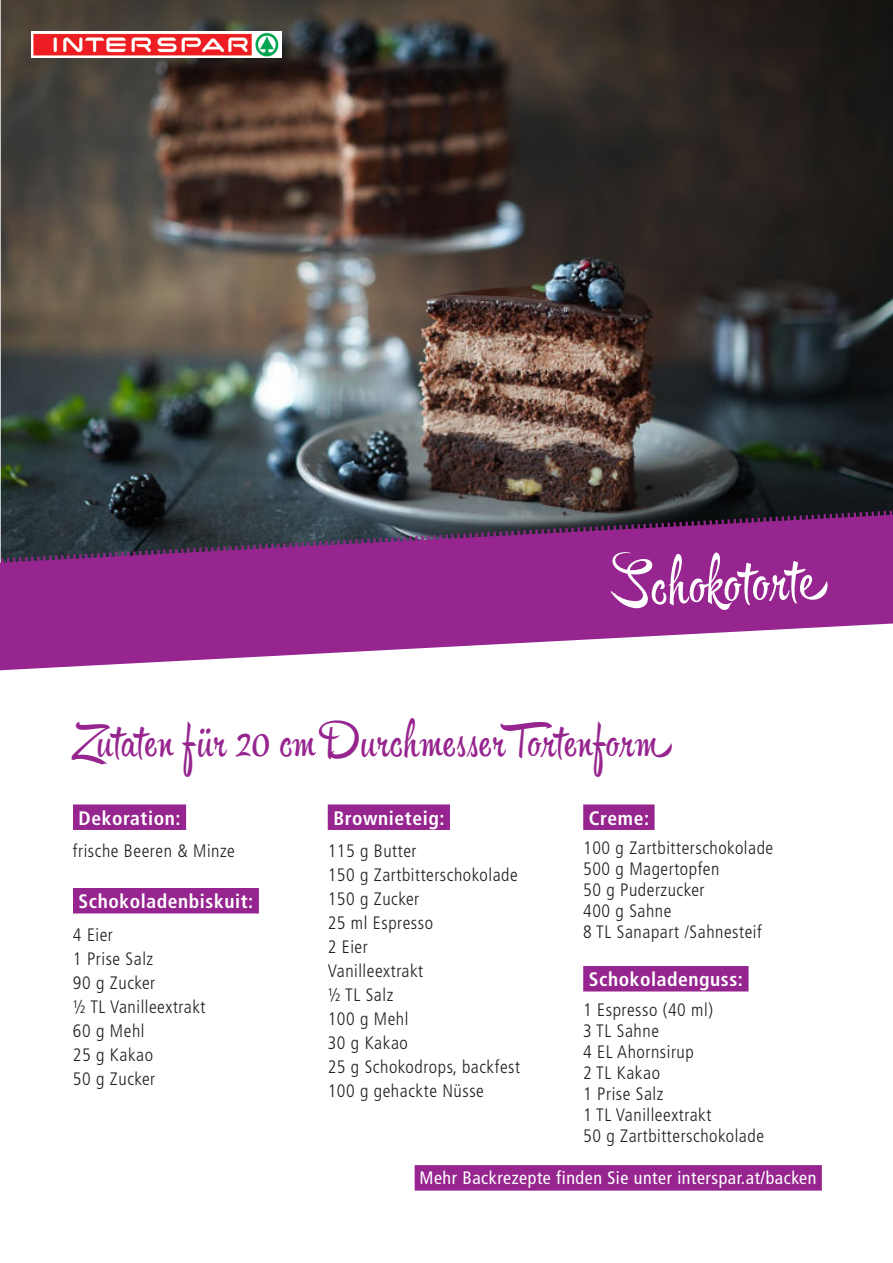
<style>
.page{position:relative;width:893px;height:1263px;background:#fff}
.page>*{position:absolute;margin:0;border:0;box-sizing:border-box;transform-origin:0 0}
.t1{font:54px "Hipster Script Pro";color:#fff}
.t2{font:42px "Hipster Script Pro";letter-spacing:.03em;color:#96258f}
.t3{font:700 condensed 19.5px "Frutiger LT Std";letter-spacing:.03em;color:#fff}
.t4{font:300 condensed 18px/24px "Frutiger LT Std";letter-spacing:.03em;color:#231f20}
.t5{font:condensed 18px "Frutiger LT Std";letter-spacing:.03em;color:#fff}
</style>
<div class="page">
<img style="left:1px;top:0;width:892px;height:493px">
<svg style="left:0;top:613px;width:893px;height:58px;fill:#96258f"></svg>
<svg style="left:0;top:493px;width:893px;height:120px;background:#722d72"></svg>
<div style="left:415px;top:1165px;width:407px;height:25px;background:#96258f"></div>
<img style="left:32px;top:32px;width:249px;height:26px">
<div style="left:583px;top:804px;width:72px;height:26px;background:#96258f"></div>
<div style="left:583px;top:966px;width:166px;height:25px;background:#96258f"></div>
<div style="left:328px;top:804px;width:122px;height:26px;background:#96258f"></div>
<div style="left:73px;top:804px;width:113px;height:26px;background:#96258f"></div>
<div style="left:73px;top:888px;width:186px;height:25px;background:#96258f"></div>
<h1 class="t1" style="left:615px;top:553px;width:214px;rotate:-2deg">Schokotorte</h1>
<h2 class="t2" style="left:72px;top:715px;width:602px">Zutaten für 20 cm Durchmesser Tortenform</h2>
<p class="t3" style="left:79px;top:806px;width:103px">Dekoration:</p>
<p class="t4" style="left:73px;top:839px;width:163px">frische Beeren &amp; Minze</p>
<p class="t3" style="left:79px;top:890px;width:176px">Schokoladenbiskuit:</p>
<p class="t4" style="left:73px;top:923px;width:134px">4 Eier<br>1 Prise Salz<br>90 g Zucker<br>½ TL Vanilleextrakt<br>60 g Mehl<br>25 g Kakao<br>50 g Zucker</p>
<p class="t3" style="left:333px;top:806px;width:113px">Brownieteig:</p>
<p class="t4" style="left:328px;top:839px;width:194px">115 g Butter<br>150 g Zartbitterschokolade<br>150 g Zucker<br>25 ml Espresso<br>2 Eier<br>Vanilleextrakt<br>½ TL Salz<br>100 g Mehl<br>30 g Kakao<br>25 g Schokodrops, backfest<br>100 g gehackte Nüsse</p>
<p class="t3" style="left:589px;top:806px;width:62px">Creme:</p>
<p class="t4" style="left:583px;top:838px;width:191px;line-height:21px">100 g Zartbitterschokolade<br>500 g Magertopfen<br>50 g Puderzucker<br>400 g Sahne<br>8 TL Sanapart /Sahnesteif</p>
<p class="t3" style="left:589px;top:968px;width:156px">Schokoladenguss:</p>
<p class="t4" style="left:583px;top:999px;width:182px;line-height:21px">1 Espresso (40 ml)<br>3 TL Sahne<br>4 EL Ahornsirup<br>2 TL Kakao<br>1 Prise Salz<br>1 TL Vanilleextrakt<br>50 g Zartbitterschokolade</p>
<p class="t5" style="left:419px;top:1167px;width:398px">Mehr Backrezepte finden Sie unter interspar.at/backen</p>
</div>
